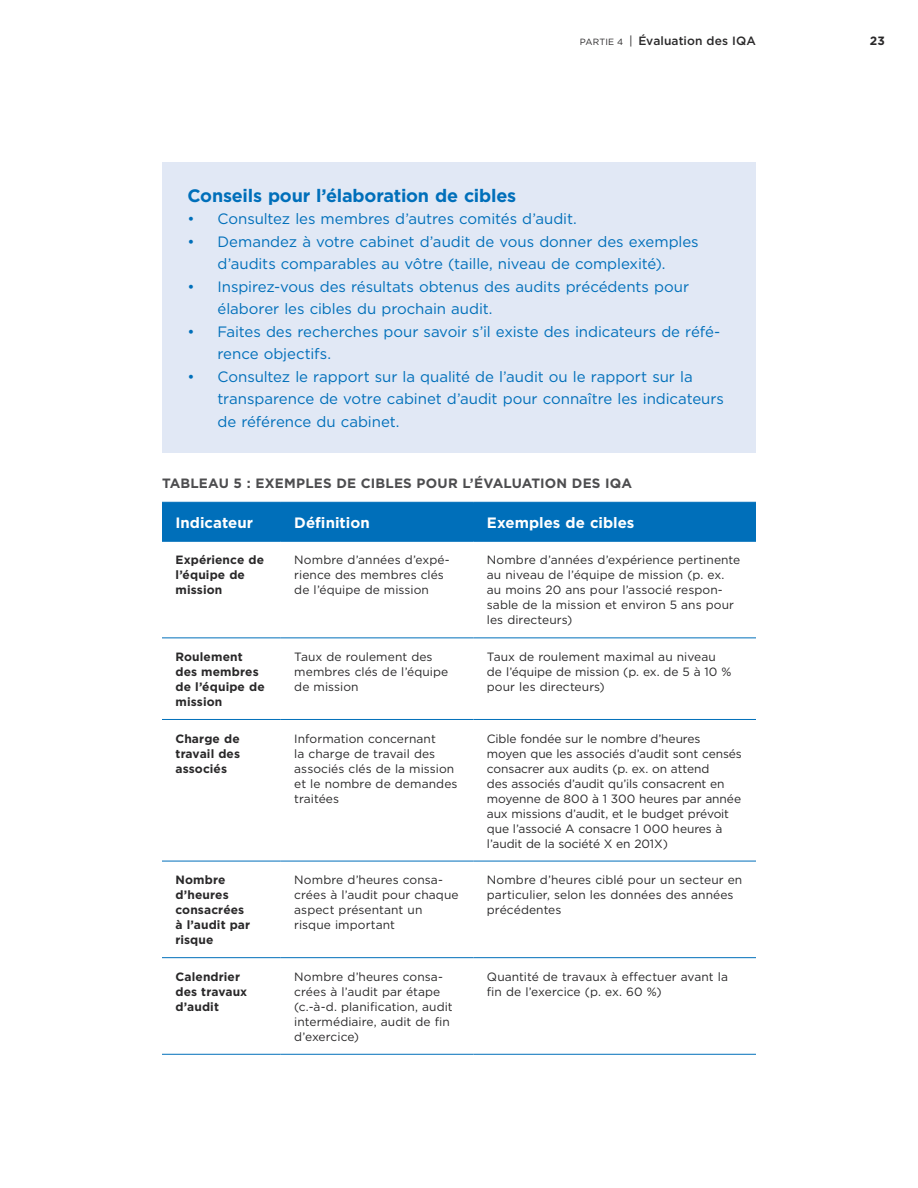
<style>
.page{position:relative;width:918px;height:1188px;background:#fff}
.page>*{position:absolute;margin:0;border:0;box-sizing:border-box;transform-origin:0 0}
.t1{font:700 18px "Gotham";letter-spacing:-.01em;color:#006fba}
.t2{font:15px/22.5px "Gotham";letter-spacing:-.005em;color:#006fba}
.t3{font:700 15px "Gotham";color:#fff}
.t4{font:700 13.5px "Gotham";letter-spacing:.015em;color:#4d4d4f}
.t5{font:12px/15px "Gotham";letter-spacing:.005em;color:#292829}
.t6{font:700 12px/15px "Gotham";letter-spacing:.01em;color:#292829}
.t7{font:500 12px "Gotham";letter-spacing:.01em;color:#292829}
.s1{font-weight:400;font-size:9px}
.s2{font-weight:400}
</style>
<div class="page">
<div style="left:162px;top:162px;width:594px;height:290px;background:#e1e8f5"></div>
<div style="left:162px;top:503px;width:594px;height:38px;background:#006fba"></div>
<hr style="left:162px;top:502px;width:119px;height:1px;background:#006fba">
<hr style="left:281px;top:502px;width:192px;height:1px;background:#006fba">
<hr style="left:473px;top:502px;width:283px;height:1px;background:#006fba">
<hr style="left:162px;top:541px;width:119px;height:1px;background:#006fba">
<hr style="left:281px;top:541px;width:192px;height:1px;background:#006fba">
<hr style="left:473px;top:541px;width:283px;height:1px;background:#006fba">
<hr style="left:162px;top:637px;width:119px;height:1px;background:#006fba">
<hr style="left:281px;top:637px;width:192px;height:1px;background:#006fba">
<hr style="left:473px;top:637px;width:283px;height:1px;background:#006fba">
<hr style="left:162px;top:719px;width:119px;height:1px;background:#006fba">
<hr style="left:281px;top:719px;width:192px;height:1px;background:#006fba">
<hr style="left:473px;top:719px;width:283px;height:1px;background:#006fba">
<hr style="left:162px;top:861px;width:119px;height:1px;background:#006fba">
<hr style="left:281px;top:861px;width:192px;height:1px;background:#006fba">
<hr style="left:473px;top:861px;width:283px;height:1px;background:#006fba">
<hr style="left:162px;top:957px;width:119px;height:1px;background:#006fba">
<hr style="left:281px;top:957px;width:192px;height:1px;background:#006fba">
<hr style="left:473px;top:957px;width:283px;height:1px;background:#006fba">
<hr style="left:162px;top:1054px;width:119px;height:1px;background:#006fba">
<hr style="left:281px;top:1054px;width:192px;height:1px;background:#006fba">
<hr style="left:473px;top:1054px;width:283px;height:1px;background:#006fba">
<p class="t7" style="left:580px;top:33px;width:178px"><span class="s1">PARTIE 4</span> <span class="s2">|</span> Évaluation des IQA</p>
<p class="t6" style="left:870px;top:33px;width:17px">23</p>
<h1 class="t1" style="left:188px;top:184px;width:330px">Conseils pour l’élaboration de cibles</h1>
<p class="t2" style="left:188px;top:208px;width:391px">• Consultez les membres d’autres comités d’audit.</p>
<p class="t2" style="left:188px;top:230px;width:513px;text-align:center">• Demandez à votre cabinet d’audit de vous donner des exemples d’audits comparables au vôtre (taille, niveau de complexité).</p>
<p class="t2" style="left:218px;top:275px;width:473px;text-indent:-30px">• Inspirez-vous des résultats obtenus des audits précédents pour élaborer les cibles du prochain audit.</p>
<p class="t2" style="left:218px;top:320px;width:504px;text-indent:-30px">• Faites des recherches pour savoir s’il existe des indicateurs de réfé&shy;rence objectifs.</p>
<p class="t2" style="left:218px;top:365px;width:508px;text-indent:-30px">• Consultez le rapport sur la qualité de l’audit ou le rapport sur la transparence de votre cabinet d’audit pour connaître les indicateurs de référence du cabinet.</p>
<p class="t4" style="left:162px;top:475px;width:472px">TABLEAU 5 : EXEMPLES DE CIBLES POUR L’ÉVALUATION DES IQA</p>
<p class="t3" style="left:176px;top:513px;width:79px">Indicateur</p>
<p class="t3" style="left:294px;top:513px;width:77px">Définition</p>
<p class="t3" style="left:487px;top:513px;width:149px">Exemples de cibles</p>
<p class="t6" style="left:176px;top:553px;width:90px">Expérience de l’équipe de mission</p>
<p class="t5" style="left:294px;top:552px;width:157px">Nombre d’années d’expé&shy;rience des membres clés de l’équipe de mission</p>
<p class="t5" style="left:487px;top:552px;width:255px">Nombre d’années d’expérience pertinente au niveau de l’équipe de mission (p. ex. au moins 20 ans pour l’associé respon&shy;sable de la mission et environ 5 ans pour les directeurs)</p>
<p class="t6" style="left:176px;top:649px;width:91px">Roulement des membres de l’équipe de mission</p>
<p class="t5" style="left:294px;top:649px;width:156px">Taux de roulement des membres clés de l’équipe de mission</p>
<p class="t5" style="left:487px;top:649px;width:246px">Taux de roulement maximal au niveau de l’équipe de mission (p. ex. de 5 à 10 % pour les directeurs)</p>
<p class="t6" style="left:175px;top:731px;width:66px;text-align:justify">Charge de travail des associés</p>
<p class="t5" style="left:294px;top:731px;width:165px">Information concernant<br>la charge de travail des associés clés de la mission et le nombre de demandes traitées</p>
<p class="t5" style="left:487px;top:731px;width:256px">Cible fondée sur le nombre d’heures moyen que les associés d’audit sont censés consacrer aux audits (p. ex. on attend<br>des associés d’audit qu’ils consacrent en moyenne de 800 à 1 300 heures par année aux missions d’audit, et le budget prévoit que l’associé A consacre 1 000 heures à l’audit de la société X en 201X)</p>
<p class="t6" style="left:175px;top:872px;width:76px">Nombre d’heures consacrées à l’audit par risque</p>
<p class="t5" style="left:294px;top:872px;width:166px">Nombre d’heures consa&shy;crées à l’audit pour chaque aspect présentant un risque important</p>
<p class="t5" style="left:487px;top:872px;width:257px">Nombre d’heures ciblé pour un secteur en particulier, selon les données des années précédentes</p>
<p class="t6" style="left:175px;top:969px;width:73px">Calendrier des travaux d’audit</p>
<p class="t5" style="left:294px;top:969px;width:160px">Nombre d’heures consa&shy;crées à l’audit par étape (c.-à-d. planification, audit intermédiaire, audit de fin d’exercice)</p>
<p class="t5" style="left:487px;top:969px;width:243px">Quantité de travaux à effectuer avant la fin de l’exercice (p. ex. 60 %)</p>
</div>
